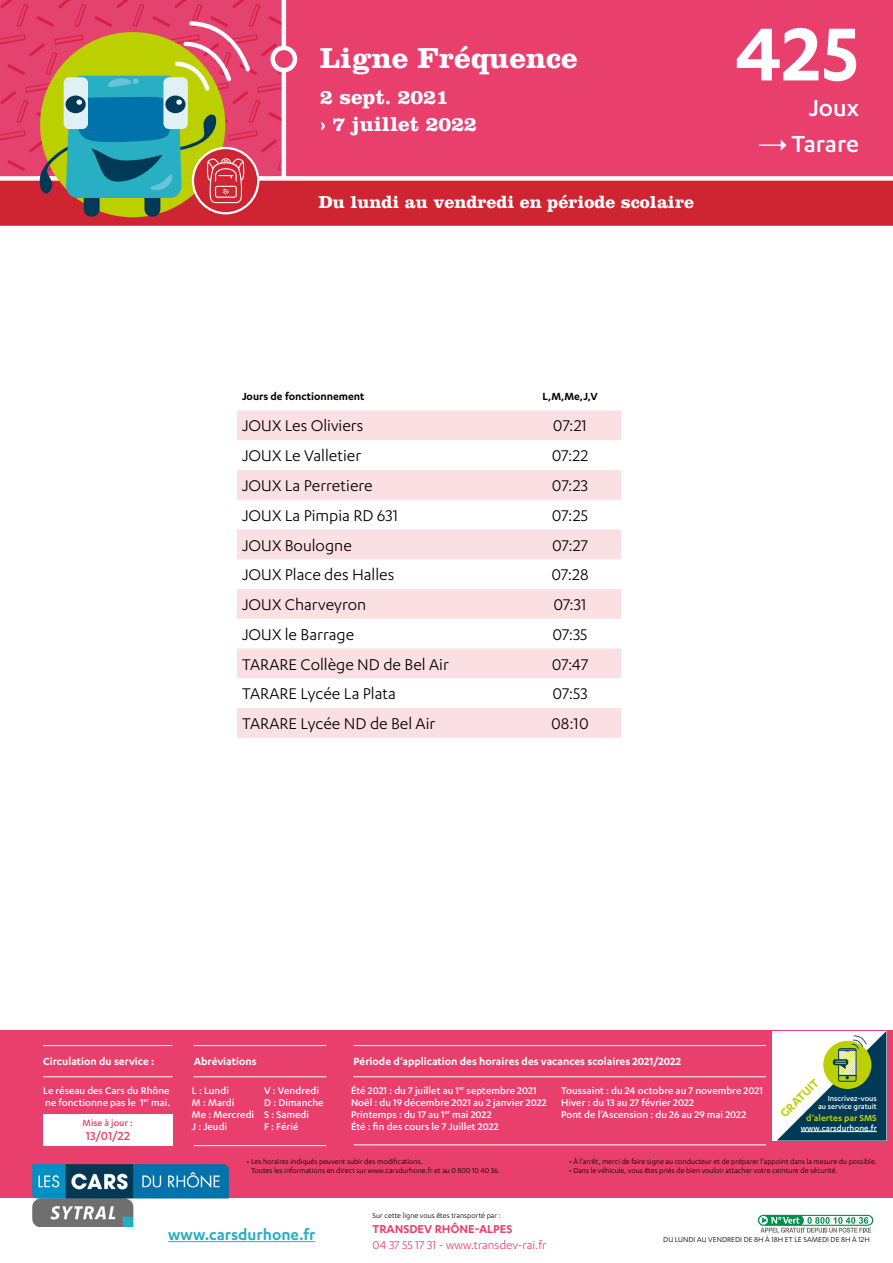
<style>
.page{position:relative;width:893px;height:1263px;background:#fff}
.page>*{position:absolute;margin:0;border:0;box-sizing:border-box;transform-origin:0 0}
.t1{font:600 87px "Karbon";color:#fff}
.t2{font:700 30px "Clarendon LT Std";color:#fff}
.t3{font:500 27px/35.7px "Karbon";color:#fff;text-align:right}
.t4{font:700 21px/27px "Clarendon LT Std";color:#fff}
.t5{font:18px "Karbon";color:#000}
.t6{font:700 18px "Clarendon LT Std";color:#fff}
.t7{font:600 17.55px "Karbon";color:#28afc4}
.t8{font:500 13.5px "Karbon";color:#e93f6c}
.t9{font:600 13.5px "Karbon";color:#bccf00}
.t10{font:600 13.2px/15.9px "Karbon";color:#e93f6c}
.t11{font:600 12px "Karbon";color:#fff}
.t12{font:600 12px "Karbon";color:#000}
.t13{font:500 11.25px/12px "Karbon";color:#fff}
.t14{font:500 10.5px "Karbon";color:#e93f6c}
.t15{font:600 10.05px "Karbon";color:#bccf00}
.t16{font:500 9.3px "Karbon";color:#fff}
.t17{font:500 8.55px/7.8px "Karbon";color:#fff;text-align:right}
.t18{font:8.25px/9px "Karbon";color:#000}
.s1{font-weight:400;color:#e9416d}
.s2{font-weight:400}
.s3{font-weight:400;color:#e9416c}
</style>
<div class="page">
<div style="left:0;top:1031px;width:893px;height:167px;background:#e93f6c"></div>
<svg style="left:757px;top:1214px;width:117px;height:13px"></svg>
<svg style="left:758px;top:1215px;width:115px;height:18px"></svg>
<hr style="left:168px;top:1241px;width:147px;height:1px;background:#28afc4">
<img style="left:33px;top:1164px;width:195px;height:62px">
<hr style="left:43px;top:1045px;width:129px;height:1px;background:#fff">
<hr style="left:43px;top:1076px;width:129px;height:1px;background:#fff">
<hr style="left:194px;top:1045px;width:132px;height:1px;background:#fff">
<hr style="left:194px;top:1076px;width:132px;height:1px;background:#fff">
<hr style="left:194px;top:1145px;width:132px;height:1px;background:#fff">
<hr style="left:354px;top:1045px;width:412px;height:1px;background:#fff">
<hr style="left:354px;top:1076px;width:412px;height:1px;background:#fff">
<hr style="left:354px;top:1144px;width:412px;height:1px;background:#fff">
<div style="left:43px;top:1114px;width:129px;height:32px;background:#fff"></div>
<div style="left:772px;top:1031px;width:114px;height:109px;background:#fff"></div>
<svg style="left:777px;top:1031px;width:109px;height:109px"></svg>
<hr style="left:801px;top:1131px;width:76px;height:1px;background:#fff">
<div style="left:0;top:0;width:893px;height:225px;background:#e93f6c"></div>
<svg style="left:0;top:0;width:282px;height:176px"></svg>
<div style="left:0;top:178px;width:893px;height:47px;background:#cf2532"></div>
<div style="left:0;top:176px;width:893px;height:5px;background:#fff"></div>
<hr style="left:282px;top:0;width:4px;height:178px;background:#fff">
<svg style="left:273px;top:48px;width:22px;height:22px"></svg>
<div style="left:270px;top:46px;width:27px;height:26px;border:4px solid #fff;border-radius:50%"></div>
<svg style="left:781px;top:140px;width:5px;height:11px"></svg>
<hr style="left:759px;top:144px;width:23px;height:2px;background:#fff">
<div style="left:84px;top:190px;width:16px;height:27px;background:#003a57;border-radius:8px"></div>
<div style="left:144px;top:190px;width:16px;height:27px;background:#003a57;border-radius:8px"></div>
<svg style="left:193px;top:148px;width:65px;height:65px"></svg>
<div style="left:192px;top:147px;width:67px;height:67px;border:2px solid #fff;border-radius:50%"></div>
<svg style="left:35px;top:21px;width:215px;height:185px"></svg>
<svg style="left:237px;top:410px;width:384px;height:328px;fill:#fbe0e3"></svg>
<h1 class="t1" style="left:735px;top:5px;width:126px">425</h1>
<h2 class="t2" style="left:320px;top:40px;width:259px">Ligne Fréquence</h2>
<h3 class="t4" style="left:320px;top:83px;width:158px">2 sept. 2021<br>› 7 juillet 2022</h3>
<h3 class="t3" style="left:791px;top:89px;width:69px">Joux<br>Tarare</h3>
<h3 class="t6" style="left:319px;top:191px;width:377px">Du lundi au vendredi en période scolaire</h3>
<h3 class="t12" style="left:242px;top:389px;width:124px">Jours de fonctionnement</h3>
<h3 class="t12" style="left:542px;top:389px;width:57px">L,M,Me,J,V</h3>
<h3 class="t5" style="left:242px;top:416px;width:123px">JOUX Les Oliviers</h3>
<h3 class="t5" style="left:553px;top:416px;width:36px">07:21</h3>
<h3 class="t5" style="left:242px;top:446px;width:121px">JOUX Le Valletier</h3>
<h3 class="t5" style="left:552px;top:446px;width:38px">07:22</h3>
<h3 class="t5" style="left:242px;top:476px;width:132px">JOUX La Perretiere</h3>
<h3 class="t5" style="left:552px;top:476px;width:38px">07:23</h3>
<h3 class="t5" style="left:242px;top:505px;width:158px">JOUX La Pimpia RD 631</h3>
<h3 class="t5" style="left:552px;top:505px;width:38px">07:25</h3>
<h3 class="t5" style="left:242px;top:535px;width:111px">JOUX Boulogne</h3>
<h3 class="t5" style="left:552px;top:535px;width:37px">07:27</h3>
<h3 class="t5" style="left:242px;top:565px;width:154px">JOUX Place des Halles</h3>
<h3 class="t5" style="left:551px;top:565px;width:39px">07:28</h3>
<h3 class="t5" style="left:242px;top:595px;width:126px">JOUX Charveyron</h3>
<h3 class="t5" style="left:553px;top:595px;width:35px">07:31</h3>
<h3 class="t5" style="left:242px;top:624px;width:114px">JOUX le Barrage</h3>
<h3 class="t5" style="left:553px;top:624px;width:36px">07:35</h3>
<h3 class="t5" style="left:242px;top:654px;width:208px">TARARE Collège ND de Bel Air</h3>
<h3 class="t5" style="left:552px;top:654px;width:38px">07:47</h3>
<h3 class="t5" style="left:242px;top:684px;width:155px">TARARE Lycée La Plata</h3>
<h3 class="t5" style="left:553px;top:684px;width:36px">07:53</h3>
<h3 class="t5" style="left:242px;top:714px;width:195px">TARARE Lycée ND de Bel Air</h3>
<h3 class="t5" style="left:551px;top:714px;width:39px">08:10</h3>
<h3 class="t11" style="left:43px;top:1055px;width:113px">Circulation du service :</h3>
<h3 class="t13" style="left:43px;top:1084px;width:129px">Le réseau des Cars du Rhône ne fonctionne pas le 1<sup>er</sup> mai.</h3>
<p class="t14" style="left:83px;top:1116px;width:52px">Mise à jour :</p>
<h3 class="t8" style="left:86px;top:1129px;width:46px">13/01/22</h3>
<h3 class="t11" style="left:194px;top:1055px;width:65px">Abréviations</h3>
<h3 class="t11" style="left:354px;top:1055px;width:329px">Période d’application des horaires des vacances scolaires 2021/2022</h3>
<h3 class="t13" style="left:351px;top:1084px;width:197px">Été 2021 : du 7 juillet au 1<sup>er</sup> septembre 2021<br>Noël : du 19 décembre 2021 au 2 janvier 2022<br>Printemps : du 17 au 1<sup>er</sup> mai 2022<br>Été : fin des cours le 7 Juillet 2022</h3>
<h3 class="t13" style="left:561px;top:1084px;width:203px">Toussaint : du 24 octobre au 7 novembre 2021<br>Hiver : du 13 au 27 février 2022<br>Pont de l’Ascension : du 26 au 29 mai 2022</h3>
<h3 class="t13" style="left:264px;top:1084px;width:61px">V : Vendredi<br>D : Dimanche<br>S : Samedi<br>F : Férié</h3>
<h3 class="t13" style="left:192px;top:1084px;width:64px">L : Lundi<br>M : Mardi<br>Me : Mercredi<br>J : Jeudi</h3>
<h3 class="t9" style="left:777px;top:1110px;width:50px;rotate:-45deg">GRATUIT</h3>
<p class="t17" style="left:818px;top:1094px;width:60px">Inscrivez-vous au service gratuit</p>
<p class="t15" style="left:806px;top:1112px;width:72px">d’alertes par SMS</p>
<p class="t16" style="left:801px;top:1123px;width:78px">www.carsdurhone.fr</p>
<p class="t18" style="left:251px;top:1156px;width:250px;text-indent:-4px">• Les horaires indiqués peuvent subir des modifications.<br>Toutes les informations en direct sur www.carsdurhone.fr et au 0 800 10 40 36.</p>
<p class="t18" style="left:569px;top:1156px;width:309px">• À l’arrêt, merci de faire signe au conducteur et de préparer l’appoint dans la mesure du possible.</p>
<p class="t18" style="left:569px;top:1165px;width:270px">• Dans le véhicule, vous êtes priés de bien vouloir attacher votre ceinture de sécurité.</p>
<h3 class="t7" style="left:168px;top:1224px;width:149px">www.carsdurhone.fr</h3>
<p class="t18" style="left:373px;top:1211px;width:130px">Sur cette ligne vous êtes transporté par :</p>
<h3 class="t10" style="left:373px;top:1220px;width:175px">TRANSDEV RHÔNE-ALPES<br><span class="s1">04 37 55 17 31</span> <span class="s2">-</span> <span class="s3">www.transdev-rai.fr</span></h3>
<p class="t18" style="left:663px;top:1235px;width:208px">DU LUNDI AU VENDREDI DE 8H À 18H ET LE SAMEDI DE 8H À 12H</p>
</div>
